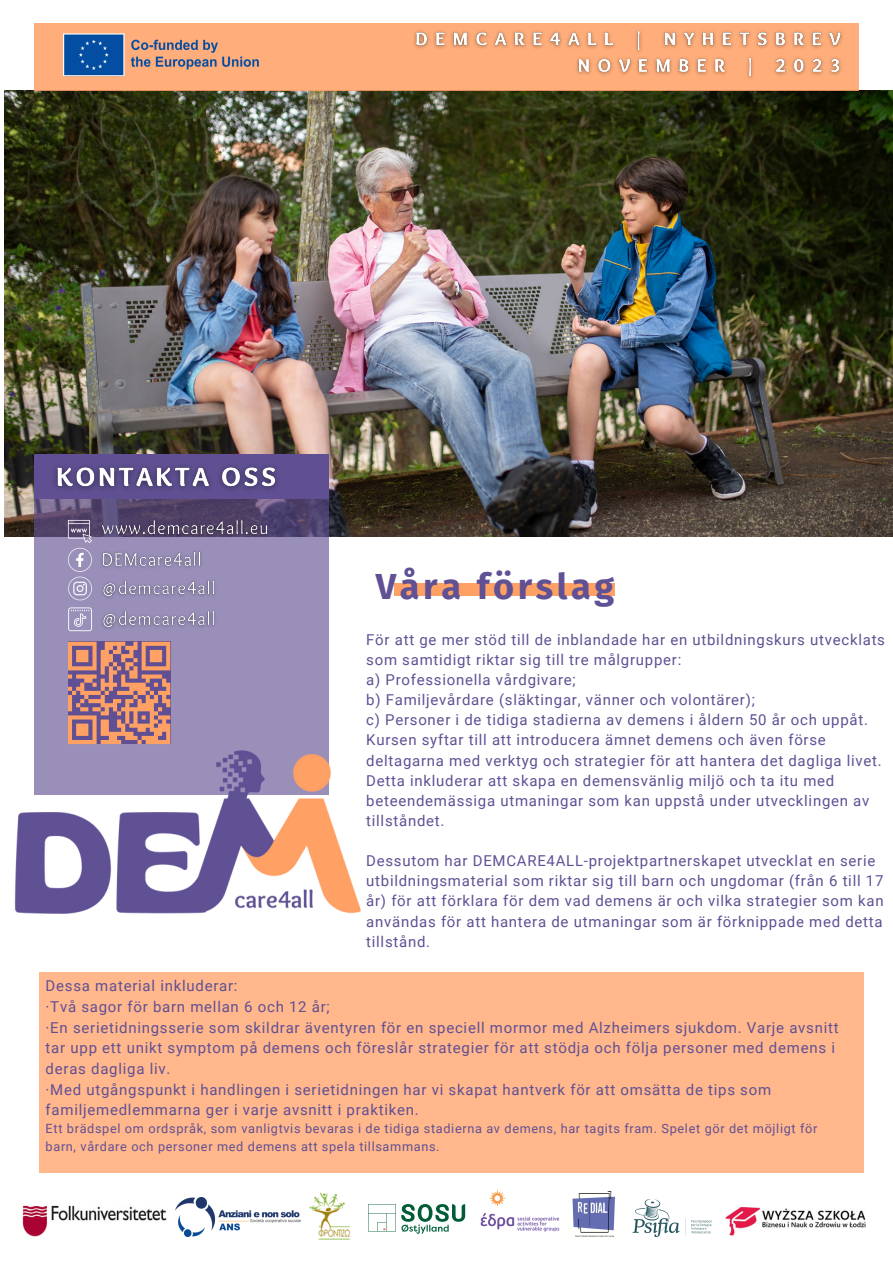
<style>
.page{position:relative;width:893px;height:1264px;background:#fff}
.page>*{position:absolute;margin:0;border:0;box-sizing:border-box;transform-origin:0 0}
.t1{font:700 36px "Fira Sans";letter-spacing:.1em;color:#605094}
.t2{font:15px/20.1px "Roboto";letter-spacing:.05em;color:#605094}
.t3{font:12.75px/17.7px "Roboto";letter-spacing:.05em;color:#605094}
</style>
<div class="page">
<img style="left:5px;top:90px;width:887px;height:446px">
<div style="left:34px;top:454px;width:295px;height:45px;background:#605093"></div>
<svg style="left:34px;top:499px;width:295px;height:229px;background:#8d83ac"></svg>
<svg style="left:68px;top:607px;width:24px;height:24px"></svg>
<svg style="left:68px;top:520px;width:24px;height:80px;background:#9f96b8"></svg>
<svg style="left:68px;top:641px;width:102px;height:87px;background:#b2797b"></svg>
<img style="left:14px;top:728px;width:347px;height:186px">
<div style="left:394px;top:583px;width:220px;height:12px;background:#ffa065"></div>
<svg style="left:368px;top:1204px;width:97px;height:29px"></svg>
<img style="left:725px;top:1207px;width:141px;height:29px">
<img style="left:175px;top:1197px;width:126px;height:39px">
<img style="left:22px;top:1205px;width:145px;height:32px">
<img style="left:632px;top:1199px;width:80px;height:38px">
<img style="left:572px;top:1191px;width:43px;height:47px">
<img style="left:480px;top:1190px;width:80px;height:42px">
<img style="left:309px;top:1192px;width:42px;height:47px">
<div style="left:34px;top:23px;width:824px;height:67px;background:#ffad7a"></div>
<img style="left:63px;top:33px;width:196px;height:44px">
<div style="left:39px;top:972px;width:824px;height:200px;background:#ffb78b"></div>
<img style="left:94px;top:514px;width:180px;height:29px">
<img style="left:96px;top:545px;width:111px;height:28px">
<img style="left:96px;top:573px;width:125px;height:61px">
<img style="left:55px;top:466px;width:223px;height:24px">
<img style="left:414px;top:30px;width:429px;height:48px">
<p class="t1" style="left:376px;top:566px;width:240px">Våra förslag</p>
<p class="t2" style="left:366px;top:629px;width:520px">För att ge mer stöd till de inblandade har en utbildningskurs utvecklats som samtidigt riktar sig till tre målgrupper:</p>
<p class="t2" style="left:366px;top:670px;width:211px">a) Professionella vårdgivare;</p>
<p class="t2" style="left:366px;top:690px;width:390px">b) Familjevårdare (släktingar, vänner och volontärer);</p>
<p class="t2" style="left:366px;top:710px;width:503px">c) Personer i de tidiga stadierna av demens i åldern 50 år och uppåt.</p>
<p class="t2" style="left:366px;top:730px;width:517px">Kursen syftar till att introducera ämnet demens och även förse deltagarna med verktyg och strategier för att hantera det dagliga livet.<br>Detta inkluderar att skapa en demensvänlig miljö och ta itu med beteendemässiga utmaningar som kan uppstå under utvecklingen av tillståndet.</p>
<p class="t2" style="left:366px;top:851px;width:519px">Dessutom har DEMCARE4ALL-projektpartnerskapet utvecklat en serie utbildningsmaterial som riktar sig till barn och ungdomar (från 6 till 17 år) för att förklara för dem vad demens är och vilka strategier som kan användas för att hantera de utmaningar som är förknippade med detta tillstånd.</p>
<p class="t2" style="left:46px;top:975px;width:193px">Dessa material inkluderar:</p>
<p class="t2" style="left:46px;top:996px;width:285px">·Två sagor för barn mellan 6 och 12 år;</p>
<p class="t2" style="left:46px;top:1017px;width:794px;line-height:20.7px">·En serietidningsserie som skildrar äventyren för en speciell mormor med Alzheimers sjukdom. Varje avsnitt tar upp ett unikt symptom på demens och föreslår strategier för att stödja och följa personer med demens i deras dagliga liv.</p>
<p class="t2" style="left:46px;top:1079px;width:727px;line-height:20.7px">·Med utgångspunkt i handlingen i serietidningen har vi skapat hantverk för att omsätta de tips som familjemedlemmarna ger i varje avsnitt i praktiken.</p>
<p class="t3" style="left:46px;top:1120px;width:773px">Ett brädspel om ordspråk, som vanligtvis bevaras i de tidiga stadierna av demens, har tagits fram. Spelet gör det möjligt för barn, vårdare och personer med demens att spela tillsammans.</p>
</div>
